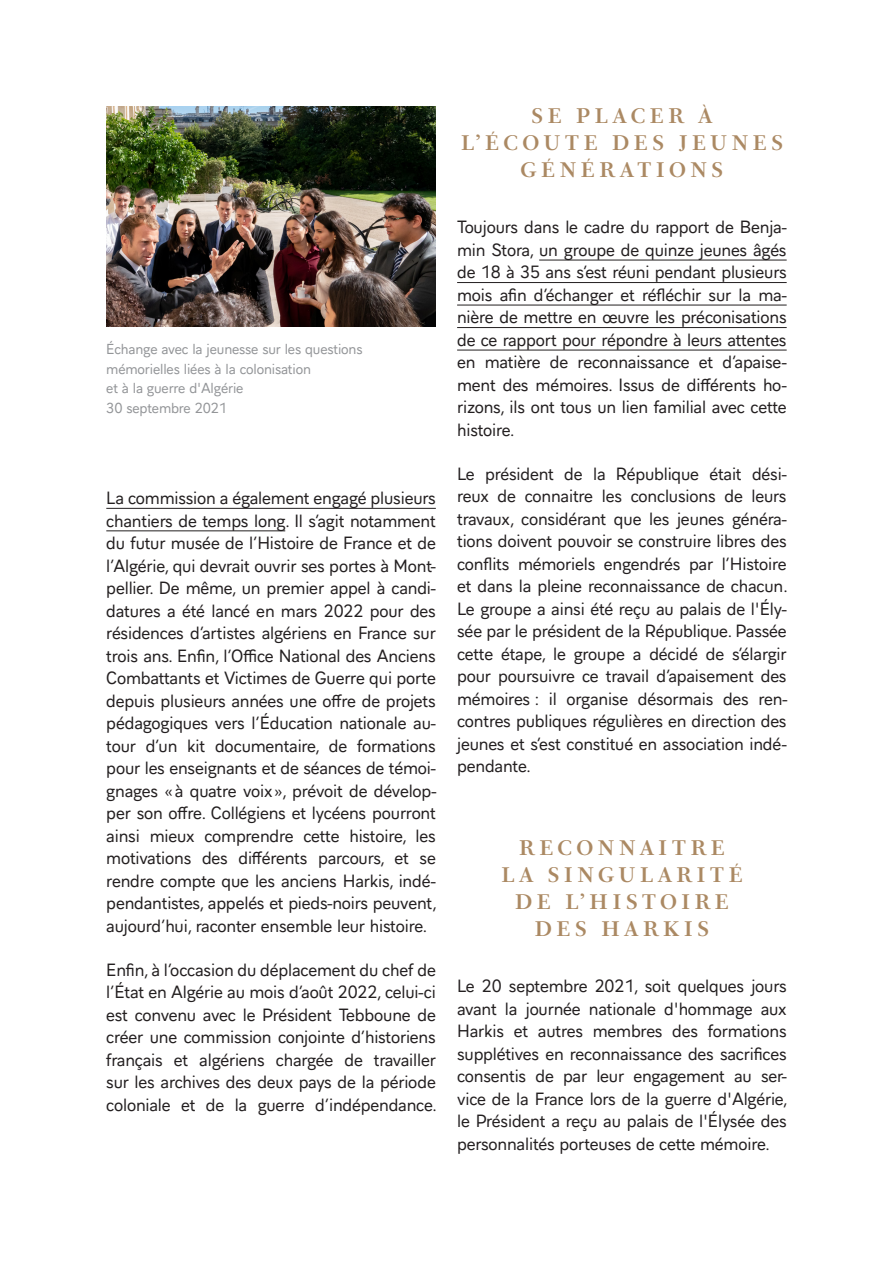
<style>
.page{position:relative;width:893px;height:1263px;background:#fff}
.page>*{position:absolute;margin:0;border:0;box-sizing:border-box;transform-origin:0 0}
.Titre{font:600 21px/27px "PS Fournier Pro";letter-spacing:.2em;color:#ab8963;text-align:center}
.Texte_courant{font:16.5px/22.5px "Aiglon Pro";letter-spacing:-.01em;color:#231f20;text-align:justify}
.Légendes_photos{font:13.5px/19.5px "Aiglon Pro";letter-spacing:-.01em;color:#939598}
</style>
<div class="page">
<hr style="left:106px;top:508px;width:330px;height:1px;background:#231f20">
<hr style="left:106px;top:531px;width:179px;height:1px;background:#231f20">
<hr style="left:539px;top:260px;width:248px;height:1px;background:#231f20">
<hr style="left:457px;top:282px;width:330px;height:1px;background:#231f20">
<hr style="left:457px;top:305px;width:330px;height:1px;background:#231f20">
<hr style="left:457px;top:327px;width:330px;height:1px;background:#231f20">
<hr style="left:457px;top:350px;width:330px;height:1px;background:#231f20">
<img style="left:106px;top:106px;width:330px;height:220px">
<p class="Légendes_photos" style="left:106px;top:338px;width:258px">Échange avec la jeunesse sur les questions mémorielles liées à la colonisation<br>et à la guerre d'Algérie</p>
<p class="Légendes_photos" style="left:106px;top:397px;width:122px">30 septembre 2021</p>
<p class="Texte_courant" style="left:106px;top:485px;width:333px">La commission a également engagé plusieurs chantiers de temps long. Il s’agit notamment du futur musée de l’Histoire de France et de l’Algérie, qui devrait ouvrir ses portes à Mont&shy;pellier. De même, un premier appel à candi&shy;datures a été lancé en mars 2022 pour des résidences d’artistes algériens en France sur trois ans. Enfin, l’Office National des Anciens Combattants et Victimes de Guerre qui porte depuis plusieurs années une offre de projets pédagogiques vers l’Éducation nationale au&shy;tour d’un kit documentaire, de formations pour les enseignants et de séances de témoi&shy;gnages «à quatre voix», prévoit de dévelop&shy;per son offre. Collégiens et lycéens pourront ainsi mieux comprendre cette histoire, les motivations des différents parcours, et se rendre compte que les anciens Harkis, indé&shy;pendantistes, appelés et pieds-noirs peuvent, aujourd’hui, raconter ensemble leur histoire.</p>
<p class="Texte_courant" style="left:106px;top:957px;width:332px">Enfin, à l’occasion du déplacement du chef de l’État en Algérie au mois d’août 2022, celui-ci est convenu avec le Président Tebboune de créer une commission conjointe d’historiens français et algériens chargée de travailler sur les archives des deux pays de la période coloniale et de la guerre d’indépendance.</p>
<p class="Titre" style="left:461px;top:101px;width:324px">SE PLACER À<br>L’ÉCOUTE DES JEUNES<br>GÉNÉRATIONS</p>
<p class="Texte_courant" style="left:457px;top:215px;width:331px">Toujours dans le cadre du rapport de Benja&shy;min Stora, un groupe de quinze jeunes âgés de 18 à 35 ans s’est réuni pendant plusieurs mois afin d’échanger et réfléchir sur la ma&shy;nière de mettre en œuvre les préconisations de ce rapport pour répondre à leurs attentes en matière de reconnaissance et d’apaise&shy;ment des mémoires. Issus de différents ho&shy;rizons, ils ont tous un lien familial avec cette histoire.</p>
<p class="Texte_courant" style="left:457px;top:461px;width:332px">Le président de la République était dési&shy;reux de connaitre les conclusions de leurs travaux, considérant que les jeunes généra&shy;tions doivent pouvoir se construire libres des conflits mémoriels engendrés par l’Histoire et dans la pleine reconnaissance de chacun.<br>Le groupe a ainsi été reçu au palais de l'Ély&shy;sée par le président de la République. Passée cette étape, le groupe a décidé de s’élargir pour poursuivre ce travail d’apaisement des mémoires : il organise désormais des ren&shy;contres publiques régulières en direction des jeunes et s’est constitué en association indé&shy;pendante.</p>
<p class="Titre" style="left:501px;top:832px;width:243px">RECONNAITRE<br>LA SINGULARITÉ<br>DE L’HISTOIRE<br>DES HARKIS</p>
<p class="Texte_courant" style="left:457px;top:973px;width:333px">Le 20 septembre 2021, soit quelques jours avant la journée nationale d'hommage aux Harkis et autres membres des formations supplétives en reconnaissance des sacrifices consentis de par leur engagement au ser&shy;vice de la France lors de la guerre d'Algérie, le Président a reçu au palais de l'Élysée des personnalités porteuses de cette mémoire.</p>
</div>
